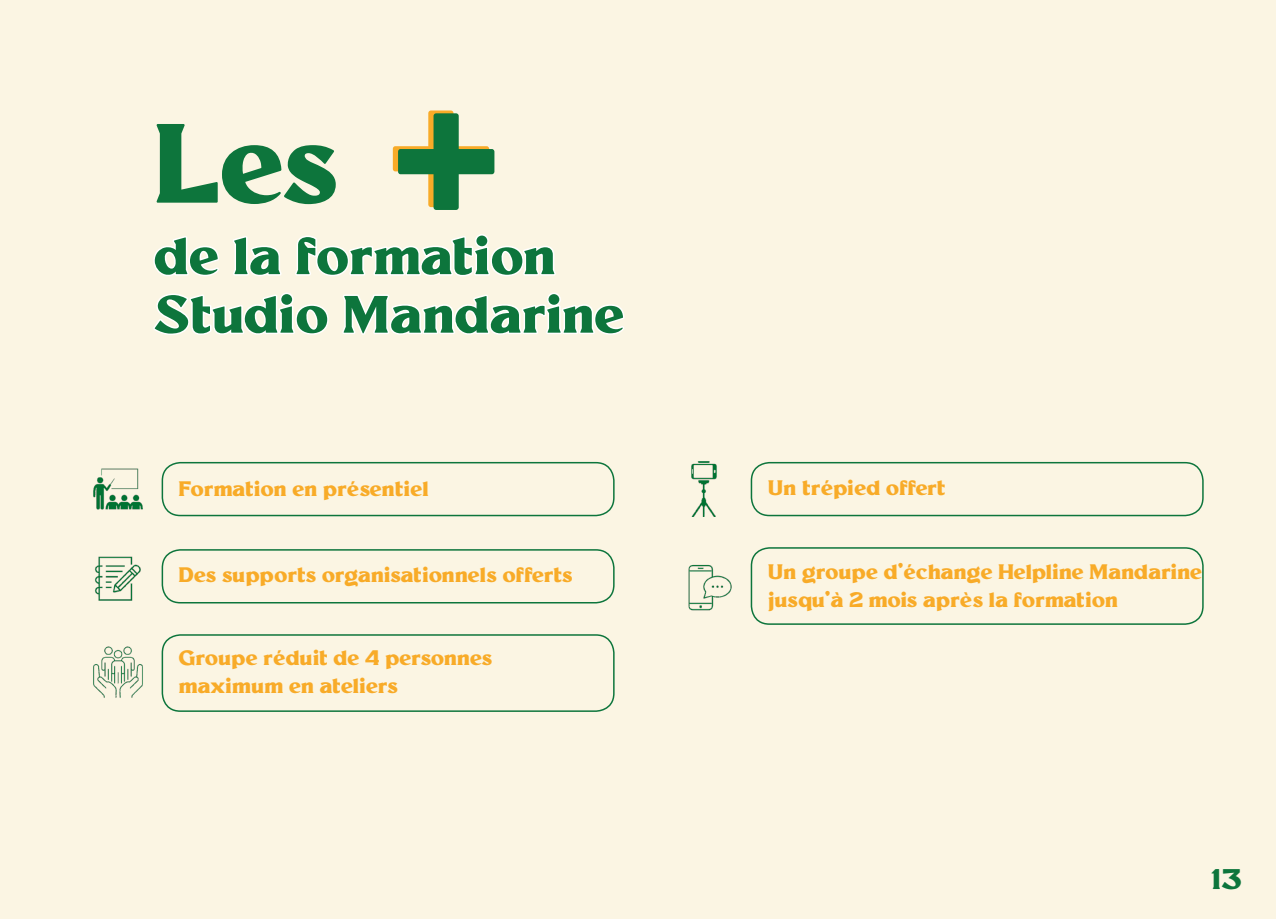
<style>
.page{position:relative;width:1276px;height:919px;background:#fff}
.page>*{position:absolute;margin:0;border:0;box-sizing:border-box;transform-origin:0 0}
.t1{font:244.5px "Millik";color:#f8ab28}
.t2{font:112.5px "Millik";color:#0d753c}
.t3{font:52.5px "Millik";letter-spacing:-.015em;color:#0d753c}
.t4{font:28.5px "Millik";color:#0d753c}
.t5{font:21px/28.5px "Millik";letter-spacing:-.015em;color:#f8ab28}
</style>
<div class="page">
<div style="left:0;top:0;width:1276px;height:918px;background:#fbf5e3"></div>
<svg style="left:153px;top:234px;width:472px;height:101px"></svg>
<div style="left:162px;top:462px;width:452px;height:54px;border:2px solid #0d753c;border-radius:18px"></div>
<div style="left:162px;top:549px;width:452px;height:54px;border:2px solid #0d753c;border-radius:18px"></div>
<div style="left:162px;top:634px;width:452px;height:77px;border:2px solid #0d753c;border-radius:18px"></div>
<div style="left:750px;top:462px;width:453px;height:54px;border:2px solid #0d753c;border-radius:18px"></div>
<div style="left:750px;top:547px;width:453px;height:77px;border:2px solid #0d753c;border-radius:18px"></div>
<img style="left:93px;top:468px;width:50px;height:42px">
<img style="left:95px;top:556px;width:46px;height:45px">
<img style="left:93px;top:646px;width:50px;height:52px">
<img style="left:691px;top:462px;width:26px;height:54px">
<img style="left:688px;top:564px;width:44px;height:47px">
<p class="t1" style="left:385px;top:-17px;width:113px">+</p>
<p class="t2" style="left:153px;top:99px;width:188px">Les</p>
<p class="t3" style="left:153px;top:226px;width:404px">de la formation</p>
<p class="t3" style="left:153px;top:284px;width:473px">Studio Mandarine</p>
<p class="t5" style="left:179px;top:475px;width:252px">Formation en présentiel</p>
<p class="t5" style="left:179px;top:560px;width:396px">Des supports organisationnels offerts</p>
<p class="t5" style="left:179px;top:643px;width:315px">Groupe réduit de 4 personnes</p>
<p class="t5" style="left:179px;top:671px;width:221px">maximum en ateliers</p>
<p class="t5" style="left:767px;top:473px;width:179px">Un trépied offert</p>
<p class="t5" style="left:767px;top:557px;width:436px">Un groupe d’échange Helpline Mandarine jusqu’à 2 mois après la formation</p>
<p class="t4" style="left:1211px;top:862px;width:32px">13</p>
</div>
